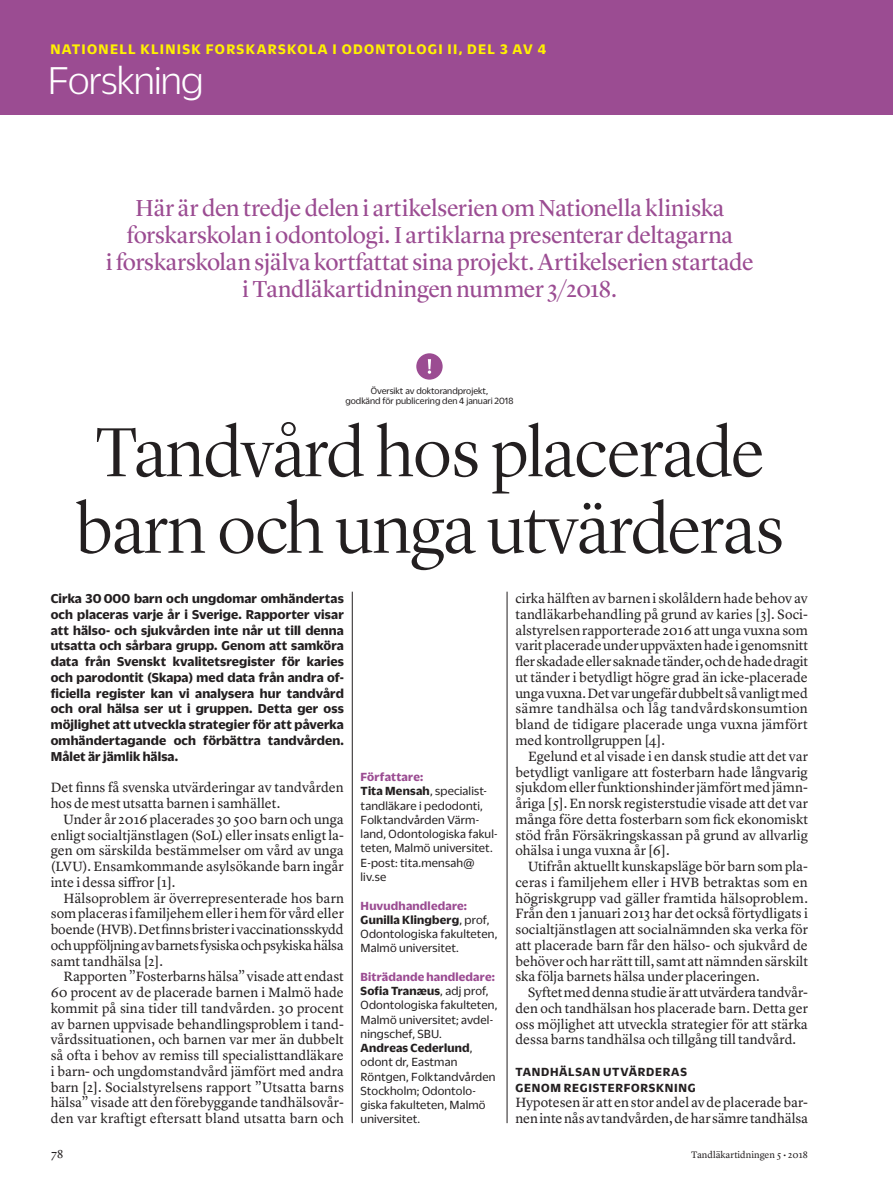
<style>
.page{position:relative;width:893px;height:1191px;background:#fff}
.page>*{position:absolute;margin:0;border:0;box-sizing:border-box;transform-origin:0 0}
.Rubrik_1_lyon_stor_L{font:300 72px/76.5px "Lyon Display";letter-spacing:-.01em;color:#231f20}
.t1{font:300 42px "Duplicate Sans";letter-spacing:-.02em;color:#fff}
.Ingress_stor{font:24px/27px "Lyon Display";letter-spacing:-.01em;color:#9b4c92;text-align:center}
.t2{font:700 15px "Duplicate Sans";letter-spacing:.085em;color:#fff101}
.Bröd_utesluten_indra{font:13.95px/15.8px "Lyon Text";color:#231f20;text-align:justify}
.Ingress_liten_TT{font:700 13.95px/15.8px "Duplicate Sans";letter-spacing:.01em;color:#231f20;text-align:justify}
.Bröd_utesluten_TT_ve{font:13.95px/15.8px "Lyon Text";letter-spacing:-.005em;color:#231f20}
.Faktatext_TT_ej_indr{font:12.75px/14.2px "Duplicate Sans";letter-spacing:.015em;color:#231f20}
.Faktatext_TT_ej_indr-2{font:700 12.75px "Duplicate Sans";letter-spacing:.015em;color:#9b4c92}
.Bröd_utesluten_TT_ve-2{font:700 12.75px "Duplicate Sans";letter-spacing:.055em;color:#231f20}
.t3{font:12px "Lyon Text";color:#231f20}
.Källa_TT_regular{font:9.75px/10.5px "Duplicate Sans";color:#231f20;text-align:center}
.t4{font:9.75px "Lyon Text";color:#231f20}
.s1{font-weight:700}
</style>
<div class="page">
<div style="left:0;top:0;width:893px;height:115px;background:#9b4c92"></div>
<hr style="left:352px;top:591px;width:1px;height:532px;background:#231f20">
<hr style="left:507px;top:591px;width:1px;height:532px;background:#231f20">
<div style="left:416px;top:353px;width:27px;height:27px;background:#9b4c92;border-radius:50%"></div>
<svg style="left:428px;top:359px;width:3px;height:15px"></svg>
<p class="t2" style="left:50px;top:39px;width:497px">NATIONELL KLINISK FORSKARSKOLA I ODONTOLOGI II, DEL 3 AV 4</p>
<h2 class="t1" style="left:48px;top:55px;width:157px">Forskning</h2>
<p class="Ingress_stor" style="left:106px;top:193px;width:649px">Här är den tredje delen i artikelserien om Nationella kliniska forskarskolan i odontologi. I artiklarna presenterar deltagarna<br>i forskarskolan själva kortfattat sina projekt. Artikelserien startade i Tandläkartidningen nummer 3/2018.</p>
<p class="Källa_TT_regular" style="left:345px;top:384px;width:170px">Översikt av doktorandprojekt,<br>godkänd för publicering den 4 januari 2018</p>
<p class="Rubrik_1_lyon_stor_L" style="left:76px;top:409px;width:709px">Tandvård hos placerade barn och unga utvärderas</p>
<p class="Ingress_liten_TT" style="left:51px;top:589px;width:295px">Cirka 30000 barn och ungdomar omhändertas och placeras varje år i Sverige. Rapporter visar att hälso- och sjukvården inte når ut till denna utsatta och sårbara grupp. Genom att samköra data från Svenskt kvalitetsregister för karies och parodontit (Skapa) med data från andra of&shy;ficiella register kan vi analysera hur tandvård och oral hälsa ser ut i gruppen. Detta ger oss möjlighet att utveckla strategier för att påverka omhändertagande och förbättra tandvården.<br>Målet är jämlik hälsa.</p>
<p class="Bröd_utesluten_TT_ve" style="left:51px;top:778px;width:295px">Det finns få svenska utvärderingar av tandvården hos de mest utsatta barnen i samhället.</p>
<p class="Bröd_utesluten_indra" style="left:51px;top:810px;width:295px;text-indent:13px">Under år 2016 placerades 30 500 barn och unga enligt socialtjänstlagen (SoL) eller insats enligt la&shy;gen om särskilda bestämmelser om vård av unga (LVU). Ensamkommande asylsökande barn ingår inte i dessa siffror [1].</p>
<p class="Bröd_utesluten_indra" style="left:51px;top:889px;width:295px;text-indent:13px">Hälsoproblem är överrepresenterade hos barn som placeras i familjehem eller i hem för vård eller boende (HVB). Det finns brister i vaccinationsskydd och uppföljning av barnets fysiska och psykiska hälsa samt tandhälsa [2].</p>
<p class="Bröd_utesluten_indra" style="left:51px;top:967px;width:295px;text-indent:13px">Rapporten ”Fosterbarns hälsa” visade att endast 60 procent av de placerade barnen i Malmö hade kommit på sina tider till tandvården. 30 procent av barnen uppvisade behandlingsproblem i tand&shy;vårdssituationen, och barnen var mer än dubbelt så ofta i behov av remiss till specialisttandläkare i barn- och ungdomstandvård jämfört med andra barn [2]. Socialstyrelsens rapport ”Utsatta barns hälsa” visade att den förebyggande tandhälsovår&shy;den var kraftigt eftersatt bland utsatta barn och</p>
<p class="Faktatext_TT_ej_indr-2" style="left:361px;top:768px;width:64px">Författare:</p>
<p class="Faktatext_TT_ej_indr" style="left:361px;top:783px;width:128px"><span class="s1">Tita Mensah</span>, specialist&shy;tandläkare i pedodonti,</p>
<p class="Faktatext_TT_ej_indr" style="left:361px;top:812px;width:139px">Folktandvården Värm&shy;land, Odontologiska fakul&shy;teten, Malmö universitet.</p>
<p class="Faktatext_TT_ej_indr" style="left:361px;top:854px;width:115px">E-post: tita.mensah@ liv.se</p>
<p class="Faktatext_TT_ej_indr-2" style="left:361px;top:896px;width:108px">Huvudhandledare:</p>
<p class="Faktatext_TT_ej_indr" style="left:361px;top:911px;width:138px"><span class="s1">Gunilla Klingberg</span>, prof,<br>Odontologiska fakulteten,<br>Malmö universitet.</p>
<p class="Faktatext_TT_ej_indr-2" style="left:361px;top:968px;width:136px">Biträdande handledare:</p>
<p class="Faktatext_TT_ej_indr" style="left:361px;top:983px;width:138px"><span class="s1">Sofia Tranæus</span>, adj prof,<br>Odontologiska fakulteten,<br>Malmö universitet; avdel&shy;ningschef, SBU.</p>
<p class="Faktatext_TT_ej_indr" style="left:361px;top:1040px;width:136px"><span class="s1">Andreas Cederlund</span>, odont dr, Eastman<br>Röntgen, Folktandvården<br>Stockholm; Odontolo&shy;giska fakulteten, Malmö universitet.</p>
<p class="Bröd_utesluten_indra" style="left:515px;top:589px;width:294px">cirka hälften av barnen i skolåldern hade behov av tandläkarbehandling på grund av karies [3]. Soci&shy;alstyrelsen rapporterade 2016 att unga vuxna som varit placerade under uppväxten hade i genomsnitt fler skadade eller saknade tänder, och de hade dragit ut tänder i betydligt högre grad än icke-placerade unga vuxna. Det var ungefär dubbelt så vanligt med sämre tandhälsa och låg tandvårdskonsumtion bland de tidigare placerade unga vuxna jämfört med kontrollgruppen [4].</p>
<p class="Bröd_utesluten_indra" style="left:515px;top:747px;width:294px;text-indent:13px">Egelund et al visade i en dansk studie att det var betydligt vanligare att fosterbarn hade långvarig sjukdom eller funktionshinder jämfört med jämn&shy;åriga [5]. En norsk registerstudie visade att det var många före detta fosterbarn som fick ekonomiskt stöd från Försäkringskassan på grund av allvarlig ohälsa i unga vuxna år [6].</p>
<p class="Bröd_utesluten_indra" style="left:515px;top:857px;width:294px;text-indent:13px">Utifrån aktuellt kunskapsläge bör barn som pla&shy;ceras i familjehem eller i HVB betraktas som en högriskgrupp vad gäller framtida hälsoproblem.<br>Från den 1 januari 2013 har det också förtydligats i socialtjänstlagen att socialnämnden ska verka för att placerade barn får den hälso- och sjukvård de behöver och har rätt till, samt att nämnden särskilt ska följa barnets hälsa under placeringen.</p>
<p class="Bröd_utesluten_indra" style="left:515px;top:983px;width:294px;text-indent:13px">Syftet med denna studie är att utvärdera tandvår&shy;den och tandhälsan hos placerade barn. Detta ger oss möjlighet att utveckla strategier för att stärka dessa barns tandhälsa och tillgång till tandvård.</p>
<p class="Bröd_utesluten_TT_ve-2" style="left:515px;top:1063px;width:173px">TANDHÄLSAN UTVÄRDERAS</p>
<p class="Bröd_utesluten_TT_ve-2" style="left:515px;top:1078px;width:182px">GENOM REGISTERFORSKNING</p>
<p class="Bröd_utesluten_TT_ve" style="left:515px;top:1093px;width:294px">Hypotesen är att en stor andel av de placerade bar&shy;nen inte nås av tandvården, de har sämre tandhälsa</p>
<p class="t3" style="left:51px;top:1144px;width:14px">78</p>
<p class="t4" style="left:691px;top:1147px;width:118px">Tandläkartidningen 5 • 2018</p>
</div>
